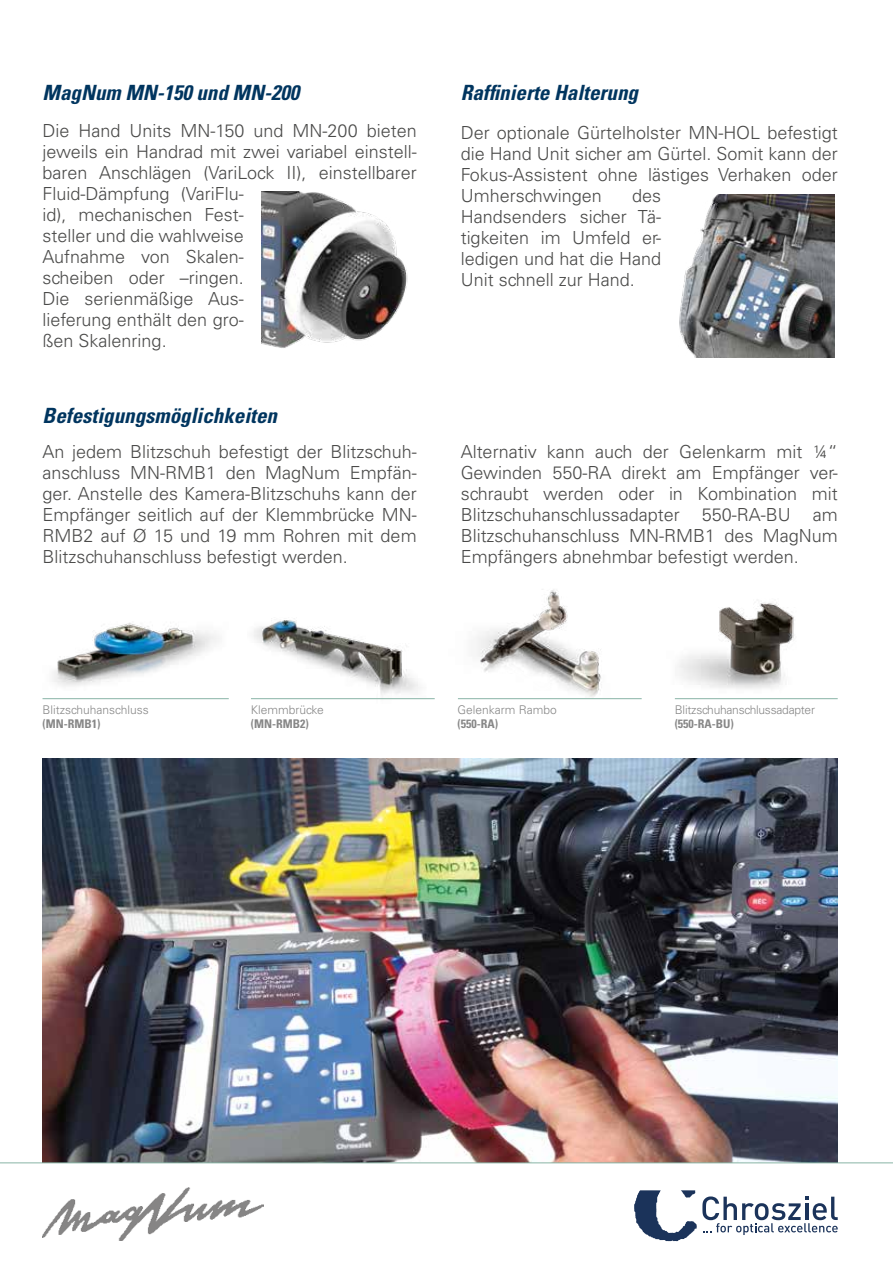
<style>
.page{position:relative;width:893px;height:1263px;background:#fff}
.page>*{position:absolute;margin:0;border:0;box-sizing:border-box;transform-origin:0 0}
.t1{font:italic 700 condensed 21px "Univers LT Std";color:#00355f}
.t2{font:300 18px/21px "Univers LT Std";color:#4a4a49;text-align:justify}
.t3{font:300 12px "Univers LT Std";color:#878787}
.t4{font:700 condensed 12px "Univers LT Std";color:#878787}
.t5{font:300 12px "Univers LT Std";letter-spacing:-.02em;color:#878787}
</style>
<div class="page">
<img style="left:43px;top:758px;width:795px;height:404px">
<hr style="left:0;top:1162px;width:893px;height:1px;background:#89b4a6">
<img style="left:251px;top:620px;width:179px;height:80px">
<hr style="left:251px;top:698px;width:184px;height:1px;background:#89b4a6">
<img style="left:678px;top:602px;width:116px;height:87px">
<hr style="left:675px;top:698px;width:163px;height:1px;background:#89b4a6">
<img style="left:43px;top:1188px;width:221px;height:52px">
<svg style="left:634px;top:1190px;width:204px;height:51px"></svg>
<img style="left:43px;top:623px;width:186px;height:77px">
<img style="left:679px;top:194px;width:155px;height:163px">
<img style="left:262px;top:191px;width:146px;height:157px">
<img style="left:477px;top:589px;width:124px;height:108px">
<hr style="left:458px;top:698px;width:184px;height:1px;background:#89b4a6">
<p class="t1" style="left:43px;top:80px;width:258px">MagNum MN-150 und MN-200</p>
<p class="t2" style="left:43px;top:120px;width:376px;text-align:left">Die Hand Units MN-150 und MN-200 bieten jeweils ein Handrad mit zwei variabel einstell&shy;baren Anschlägen (VariLock II), einstellbarer<br>Fluid-Dämpfung (VariFlu-<br>id), mechanischen Fest-<br>steller und die wahlweise<br>Aufnahme von Skalen-<br>scheiben oder –ringen.<br>Die serienmäßige Aus-<br>lieferung enthält den gro-<br>ßen Skalenring.</p>
<p class="t1" style="left:43px;top:402px;width:236px">Befestigungsmöglichkeiten</p>
<p class="t1" style="left:461px;top:80px;width:179px">Raffinierte Halterung</p>
<p class="t2" style="left:461px;top:122px;width:379px">Der optionale Gürtelholster MN-HOL befestigt die Hand Unit sicher am Gürtel. Somit kann der Fokus-Assistent ohne lästiges Verhaken oder Umherschwingen</p>
<p class="t2" style="left:461px;top:185px;width:202px;text-indent:172px">des Handsenders sicher Tä&shy;tigkeiten im Umfeld er&shy;ledigen und hat die Hand Unit schnell zur Hand.</p>
<p class="t2" style="left:43px;top:441px;width:376px">An jedem Blitzschuh befestigt der Blitzschuh&shy;anschluss MN-RMB1 den MagNum Empfän&shy;ger. Anstelle des Kamera-Blitzschuhs kann der Empfänger seitlich auf der Klemmbrücke MN-RMB2 auf Ø 15 und 19 mm Rohren mit dem Blitzschuhanschluss befestigt werden.</p>
<p class="t2" style="left:461px;top:441px;width:379px">Alternativ kann auch der Gelenkarm mit ¼“ Gewinden 550-RA direkt am Empfänger ver&shy;schraubt werden oder in Kombination mit Blitzschuhanschlussadapter 550-RA-BU am Blitzschuhanschluss MN-RMB1 des MagNum Empfängers abnehmbar befestigt werden.</p>
<p class="t3" style="left:43px;top:702px;width:108px">Blitzschuhanschluss</p>
<p class="t4" style="left:43px;top:716px;width:59px">(MN-RMB1)</p>
<p class="t3" style="left:251px;top:702px;width:74px">Klemmbrücke</p>
<p class="t4" style="left:251px;top:716px;width:59px">(MN-RMB2)</p>
<p class="t3" style="left:457px;top:702px;width:101px">Gelenkarm Rambo</p>
<p class="t4" style="left:457px;top:716px;width:42px">(550-RA)</p>
<p class="t5" style="left:675px;top:702px;width:142px">Blitzschuhanschlussadapter</p>
<p class="t4" style="left:675px;top:716px;width:61px">(550-RA-BU)</p>
</div>
